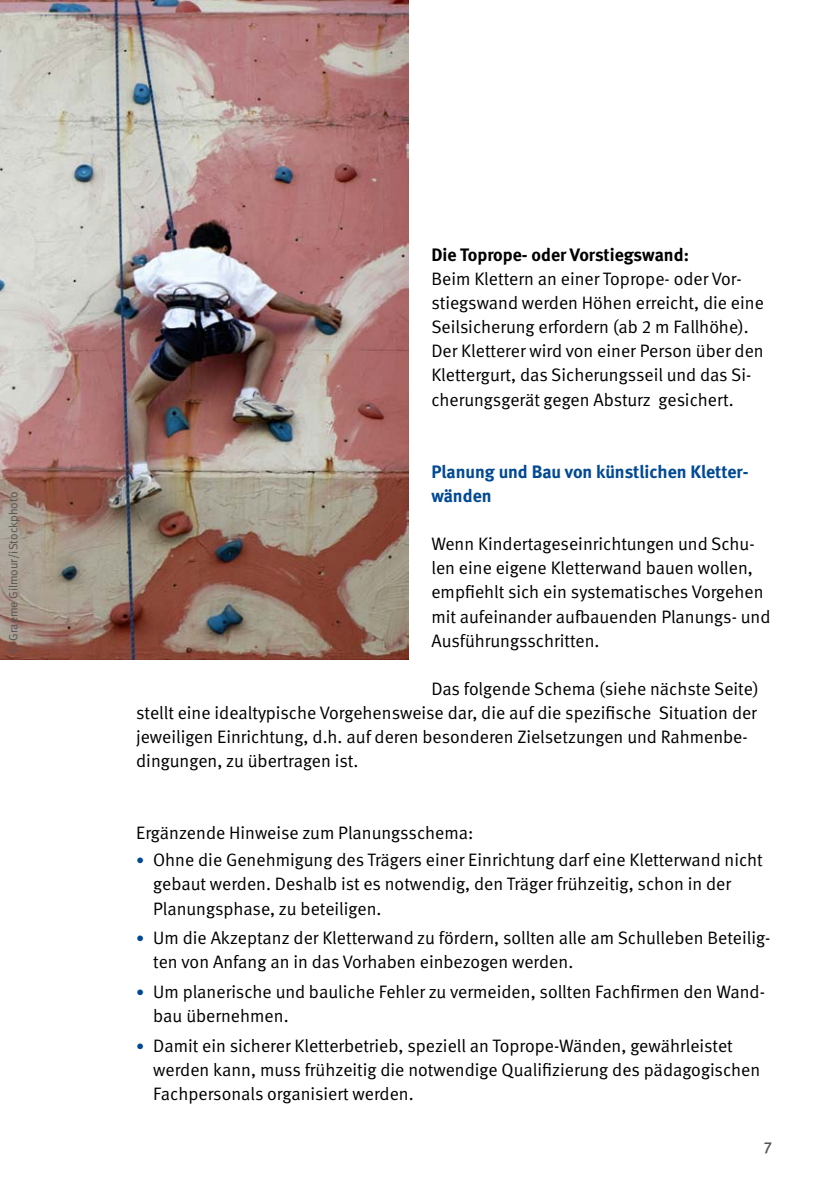
<style>
.page{position:relative;width:840px;height:1191px;background:#fff}
.page>*{position:absolute;margin:0;border:0;box-sizing:border-box;transform-origin:0 0}
.t1{font:18px/24.2px "DGUV Meta";color:#000}
.t2{font:700 18px/24.2px "DGUV Meta";color:#004993}
.t3{font:700 18px "DGUV Meta";color:#000}
.t4{font:500 16px "DGUV Meta";color:#565656}
.t5{font:12px "DGUV Meta";color:#565656}
.s1{font-size:16px;color:#004993}
</style>
<div class="page">
<img style="left:0;top:0;width:408px;height:660px">
<p class="t5" style="left:6px;top:654px;width:163px;rotate:-90deg">© Graeme Gilmour/iStockphoto</p>
<p class="t3" style="left:431px;top:244px;width:259px">Die Toprope- oder Vorstiegswand:</p>
<p class="t1" style="left:431px;top:267px;width:334px">Beim Klettern an einer Toprope- oder Vor&shy;stiegswand werden Höhen erreicht, die eine Seilsicherung erfordern (ab 2 m Fallhöhe).<br>Der Kletterer wird von einer Person über den Klettergurt, das Sicherungsseil und das Si&shy;cherungsgerät gegen Absturz gesichert.</p>
<p class="t2" style="left:431px;top:460px;width:318px">Planung und Bau von künstlichen Kletter&shy;wänden</p>
<p class="t1" style="left:431px;top:532px;width:340px">Wenn Kindertageseinrichtungen und Schu&shy;len eine eigene Kletterwand bauen wollen, empfiehlt sich ein systematisches Vorgehen mit aufeinander aufbauenden Planungs- und Ausführungsschritten.</p>
<p class="t1" style="left:136px;top:677px;width:623px;text-indent:295px">Das folgende Schema (siehe nächste Seite) stellt eine idealtypische Vorgehensweise dar, die auf die spezifische Situation der jeweiligen Einrichtung, d.h. auf deren besonderen Zielsetzungen und Rahmenbe&shy;dingungen, zu übertragen ist.</p>
<p class="t1" style="left:136px;top:821px;width:338px">Ergänzende Hinweise zum Planungsschema:</p>
<p class="t1" style="left:153px;top:848px;width:610px;text-indent:-17px"><span class="s1">•</span> Ohne die Genehmigung des Trägers einer Einrichtung darf eine Kletterwand nicht gebaut werden. Deshalb ist es notwendig, den Träger frühzeitig, schon in der<br>Planungsphase, zu beteiligen.</p>
<p class="t1" style="left:153px;top:926px;width:618px;text-indent:-17px"><span class="s1">•</span> Um die Akzeptanz der Kletterwand zu fördern, sollten alle am Schulleben Beteilig&shy;ten von Anfang an in das Vorhaben einbezogen werden.</p>
<p class="t1" style="left:153px;top:980px;width:613px;text-indent:-17px"><span class="s1">•</span> Um planerische und bauliche Fehler zu vermeiden, sollten Fachfirmen den Wand&shy;bau übernehmen.</p>
<p class="t1" style="left:153px;top:1034px;width:608px;text-indent:-17px"><span class="s1">•</span> Damit ein sicherer Kletterbetrieb, speziell an Toprope-Wänden, gewährleistet werden kann, muss frühzeitig die notwendige Qualifizierung des pädagogischen<br>Fachpersonals organisiert werden.</p>
<p class="t4" style="left:763px;top:1137px;width:10px">7</p>
</div>
